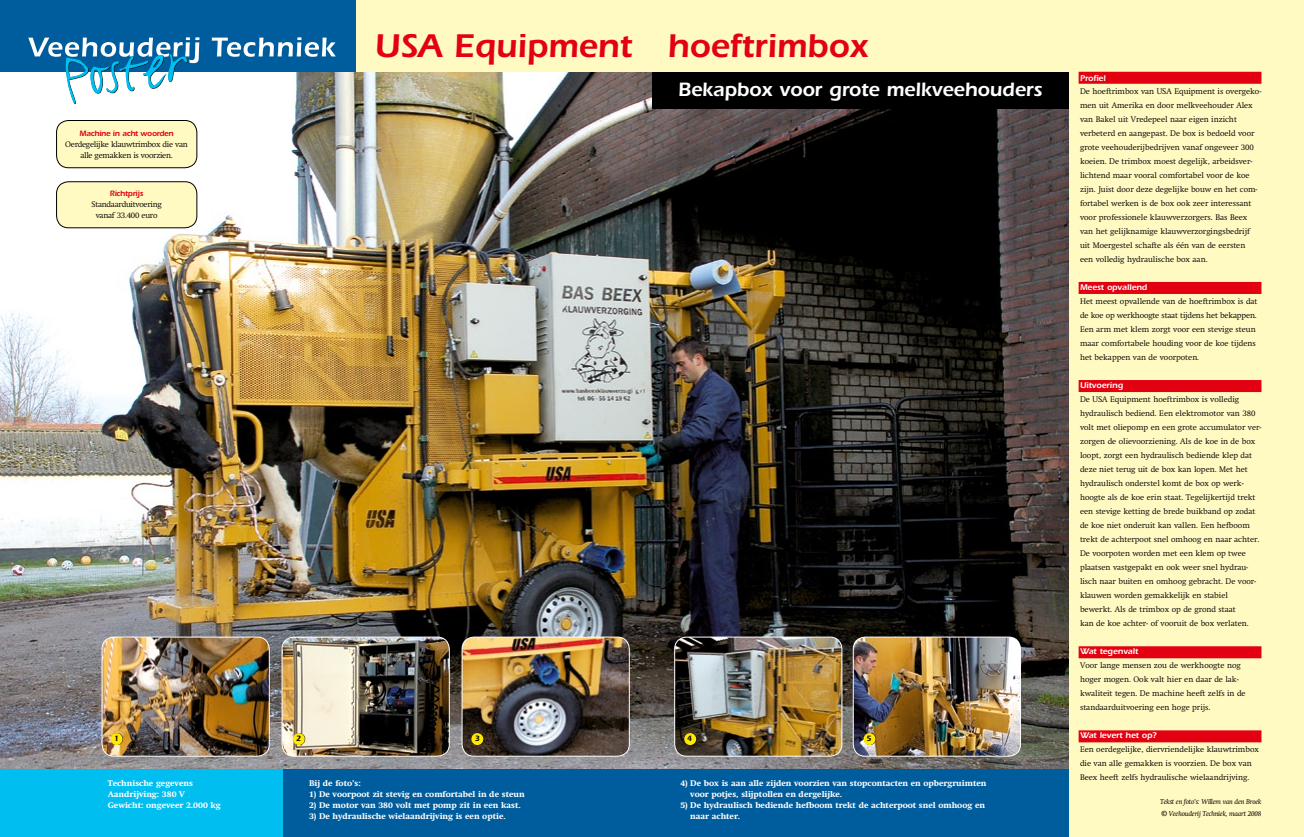
<style>
.page{position:relative;width:1304px;height:837px;background:#fff}
.page>*{position:absolute;margin:0;border:0;box-sizing:border-box;transform-origin:0 0}
.t1{font:600 34px "ITC Eras Std";color:#e30010}
.t2{font:600 20px "ITC Eras Std";letter-spacing:-.005em;color:#fff}
.t3{font:600 8.6px "ITC Eras Std";letter-spacing:-.005em;color:#fff}
.t4{font:300 8px/14px "Swift";color:#000}
.t5{font:800 8px/11px "Swift";color:#fff}
.t6{font:300 8px/11px "Swift";letter-spacing:-.03em;color:#000;text-align:center}
.t7{font:600 8px "ITC Eras Std";letter-spacing:-.03em;color:#e30010}
.t8{font:600 8px "ITC Eras Std";color:#000}
.t9{font:italic 7px/12px "Swift";letter-spacing:-.02em;color:#000}
</style>
<div class="page">
<div style="left:0;top:767px;width:283px;height:69px;background:#00beef"></div>
<div style="left:283px;top:768px;width:369px;height:68px;background:#005d9d"></div>
<div style="left:0;top:0;width:357px;height:74px;background:#005d9d"></div>
<div style="left:357px;top:0;width:295px;height:74px;background:#fff9c2"></div>
<div style="left:652px;top:0;width:652px;height:836px;background:#fff9c2"></div>
<div style="left:652px;top:768px;width:417px;height:68px;background:#005d9d"></div>
<img style="left:0;top:72px;width:1069px;height:696px">
<img style="left:102px;top:636px;width:167px;height:119px;border-radius:12px">
<div style="left:102px;top:636px;width:168px;height:120px;border:1px solid #fff;border-radius:12px"></div>
<img style="left:282px;top:636px;width:167px;height:119px;border-radius:12px">
<div style="left:282px;top:636px;width:168px;height:120px;border:1px solid #fff;border-radius:12px"></div>
<img style="left:462px;top:636px;width:167px;height:119px;border-radius:12px">
<div style="left:462px;top:636px;width:168px;height:120px;border:1px solid #fff;border-radius:12px"></div>
<img style="left:675px;top:636px;width:167px;height:119px;border-radius:12px">
<div style="left:674px;top:636px;width:168px;height:120px;border:1px solid #fff;border-radius:12px"></div>
<img style="left:853px;top:636px;width:167px;height:119px;border-radius:12px">
<div style="left:853px;top:636px;width:168px;height:120px;border:1px solid #fff;border-radius:12px"></div>
<svg style="left:212px;top:37px;width:123px;height:20px"></svg>
<svg style="left:28px;top:37px;width:172px;height:66px"></svg>
<div style="left:57px;top:120px;width:140px;height:48px;background:#fff9c2;border-radius:12px"></div>
<div style="left:56px;top:120px;width:141px;height:48px;border:1px solid #000;border-radius:12px"></div>
<div style="left:57px;top:182px;width:140px;height:46px;background:#fff9c2;border-radius:12px"></div>
<div style="left:56px;top:181px;width:141px;height:47px;border:1px solid #000;border-radius:12px"></div>
<div style="left:1079px;top:72px;width:182px;height:12px;background:#e30010"></div>
<div style="left:1079px;top:282px;width:182px;height:12px;background:#e30010"></div>
<div style="left:1079px;top:380px;width:182px;height:12px;background:#e30010"></div>
<div style="left:1079px;top:646px;width:182px;height:12px;background:#e30010"></div>
<div style="left:1079px;top:730px;width:182px;height:12px;background:#e30010"></div>
<div style="left:111px;top:732px;width:12px;height:12px;background:#ffe900;border-radius:50%"></div>
<div style="left:293px;top:732px;width:12px;height:12px;background:#ffe900;border-radius:50%"></div>
<svg style="left:472px;top:732px;width:12px;height:12px"></svg>
<div style="left:471px;top:732px;width:12px;height:12px;background:#ffe900;border-radius:50%"></div>
<svg style="left:685px;top:732px;width:12px;height:12px"></svg>
<div style="left:684px;top:732px;width:12px;height:12px;background:#ffe900;border-radius:50%"></div>
<div style="left:864px;top:732px;width:11px;height:12px;background:#ffe900;border-radius:50%"></div>
<div style="left:652px;top:72px;width:417px;height:36px;background:#000"></div>
<p class="t7" style="left:80px;top:129px;width:95px">Machine in acht woorden</p>
<p class="t6" style="left:65px;top:139px;width:124px">Oerdegelijke klauwtrimbox die van alle gemakken is voorzien.</p>
<p class="t7" style="left:110px;top:189px;width:35px">Richtprijs</p>
<p class="t6" style="left:91px;top:199px;width:72px">Standaarduitvoering vanaf 33.400 euro</p>
<h1 class="t1" style="left:375px;top:26px;width:495px">USA Equipment hoeftrimbox</h1>
<h2 class="t2" style="left:678px;top:78px;width:366px">Bekapbox voor grote melkveehouders</h2>
<p class="t8" style="left:114px;top:733px;width:7px">1</p>
<p class="t8" style="left:296px;top:733px;width:7px">2</p>
<p class="t8" style="left:475px;top:733px;width:7px">3</p>
<p class="t8" style="left:687px;top:733px;width:7px">4</p>
<p class="t8" style="left:866px;top:733px;width:7px">5</p>
<p class="t5" style="left:108px;top:777px;width:115px">Technische gegevens<br>Aandrijving: 380 V<br>Gewicht: ongeveer 2.000 kg</p>
<p class="t5" style="left:690px;top:777px;width:298px;text-indent:-10px">4) De box is aan alle zijden voorzien van stopcontacten en opbergruimten voor potjes, slijptollen en dergelijke.</p>
<p class="t5" style="left:309px;top:777px;width:53px">Bij de foto’s:</p>
<p class="t5" style="left:309px;top:788px;width:217px">1) De voorpoot zit stevig en comfortabel in de steun</p>
<p class="t5" style="left:309px;top:799px;width:213px">2) De motor van 380 volt met pomp zit in een kast.</p>
<p class="t5" style="left:309px;top:810px;width:198px">3) De hydraulische wielaandrijving is een optie.</p>
<p class="t5" style="left:690px;top:799px;width:296px;text-indent:-10px">5) De hydraulisch bediende hefboom trekt de achterpoot snel omhoog en naar achter.</p>
<p class="t3" style="left:1080px;top:73px;width:27px">Profiel</p>
<p class="t4" style="left:1080px;top:84px;width:183px">De hoeftrimbox van USA Equipment is overgeko&shy;men uit Amerika en door melkveehouder Alex van Bakel uit Vredepeel naar eigen inzicht verbeterd en aangepast. De box is bedoeld voor grote veehouderijbedrijven vanaf ongeveer 300 koeien. De trimbox moest degelijk, arbeidsver&shy;lichtend maar vooral comfortabel voor de koe zijn. Juist door deze degelijke bouw en het com&shy;fortabel werken is de box ook zeer interessant voor professionele klauwverzorgers. Bas Beex van het gelijknamige klauwverzorgingsbedrijf uit Moergestel schafte als één van de eersten<br>een volledig hydraulische box aan.</p>
<p class="t3" style="left:1080px;top:282px;width:69px">Meest opvallend</p>
<p class="t4" style="left:1080px;top:294px;width:179px">Het meest opvallende van de hoeftrimbox is dat de koe op werkhoogte staat tijdens het bekappen.<br>Een arm met klem zorgt voor een stevige steun maar comfortabele houding voor de koe tijdens het bekappen van de voorpoten.</p>
<p class="t3" style="left:1080px;top:380px;width:45px">Uitvoering</p>
<p class="t4" style="left:1080px;top:392px;width:183px">De USA Equipment hoeftrimbox is volledig hydraulisch bediend. Een elektromotor van 380 volt met oliepomp en een grote accumulator ver&shy;zorgen de olievoorziening. Als de koe in de box loopt, zorgt een hydraulisch bediende klep dat deze niet terug uit de box kan lopen. Met het hydraulisch onderstel komt de box op werk&shy;hoogte als de koe erin staat. Tegelijkertijd trekt een stevige ketting de brede buikband op zodat de koe niet onderuit kan vallen. Een hefboom trekt de achterpoot snel omhoog en naar achter.<br>De voorpoten worden met een klem op twee plaatsen vastgepakt en ook weer snel hydrau&shy;lisch naar buiten en omhoog gebracht. De voor&shy;klauwen worden gemakkelijk en stabiel bewerkt. Als de trimbox op de grond staat<br>kan de koe achter- of vooruit de box verlaten.</p>
<p class="t3" style="left:1080px;top:646px;width:60px">Wat tegenvalt</p>
<p class="t4" style="left:1080px;top:658px;width:167px">Voor lange mensen zou de werkhoogte nog hoger mogen. Ook valt hier en daar de lak&shy;kwaliteit tegen. De machine heeft zelfs in de standaarduitvoering een hoge prijs.</p>
<p class="t3" style="left:1080px;top:730px;width:78px">Wat levert het op?</p>
<p class="t4" style="left:1080px;top:742px;width:180px">Een oerdegelijke, diervriendelijke klauwtrimbox die van alle gemakken is voorzien. De box van<br>Beex heeft zelfs hydraulische wielaandrijving.</p>
<p class="t9" style="left:1160px;top:795px;width:103px">Tekst en foto’s: Willem van den Broek © Veehouderij Techniek, maart 2008</p>
</div>
